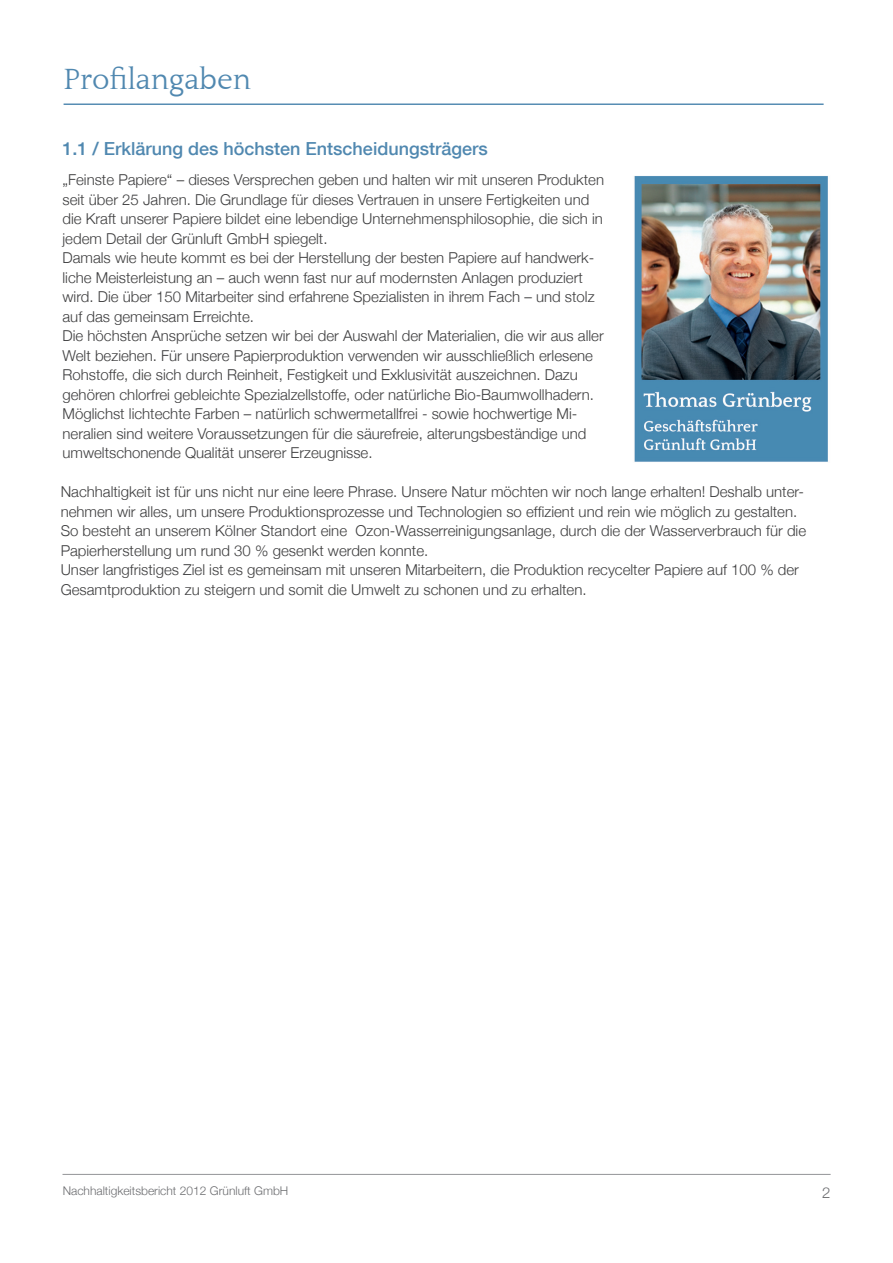
<style>
.page{position:relative;width:893px;height:1263px;background:#fff}
.page>*{position:absolute;margin:0;border:0;box-sizing:border-box;transform-origin:0 0}
.t1{font:30px "Quattrocento";color:#5088b0}
.t2{font:500 18px "Helvetica Neue";color:#5088b0}
.t3{font:300 15px/19.5px "Helvetica Neue";color:#3e3e3f}
.t4{font:300 15px "Helvetica Neue";color:#6c6d70}
.t5{font:300 12px "Helvetica Neue";color:#6c6d70}
</style>
<div class="page">
<hr style="left:63px;top:1174px;width:768px;height:1px;background:#939598">
<img style="left:634px;top:176px;width:194px;height:286px">
<hr style="left:64px;top:103px;width:760px;height:2px;background:#5088b0">
<h1 class="t1" style="left:64px;top:64px;width:189px">Profilangaben</h1>
<p class="t2" style="left:63px;top:134px;width:427px">1.1 / Erklärung des höchsten Entscheidungsträgers</p>
<p class="t3" style="left:63px;top:169px;width:543px">„Feinste Papiere“ – dieses Versprechen geben und halten wir mit unseren Produkten seit über 25 Jahren. Die Grundlage für dieses Vertrauen in unsere Fertigkeiten und die Kraft unserer Papiere bildet eine lebendige Unternehmensphilosophie, die sich in jedem Detail der Grünluft GmbH spiegelt.<br>Damals wie heute kommt es bei der Herstellung der besten Papiere auf handwerk&shy;liche Meisterleistung an – auch wenn fast nur auf modernsten Anlagen produziert wird. Die über 150 Mitarbeiter sind erfahrene Spezialisten in ihrem Fach – und stolz auf das gemeinsam Erreichte.<br>Die höchsten Ansprüche setzen wir bei der Auswahl der Materialien, die wir aus aller Welt beziehen. Für unsere Papierproduktion verwenden wir ausschließlich erlesene Rohstoffe, die sich durch Reinheit, Festigkeit und Exklusivität auszeichnen. Dazu gehören chlorfrei gebleichte Spezialzellstoffe, oder natürliche Bio-Baumwollhadern.<br>Möglichst lichtechte Farben – natürlich schwermetallfrei - sowie hochwertige Mi&shy;neralien sind weitere Voraussetzungen für die säurefreie, alterungsbeständige und umweltschonende Qualität unserer Erzeugnisse.</p>
<p class="t3" style="left:61px;top:481px;width:747px">Nachhaltigkeit ist für uns nicht nur eine leere Phrase. Unsere Natur möchten wir noch lange erhalten! Deshalb unter&shy;nehmen wir alles, um unsere Produktionsprozesse und Technologien so effizient und rein wie möglich zu gestalten.<br>So besteht an unserem Kölner Standort eine Ozon-Wasserreinigungsanlage, durch die der Wasserverbrauch für die Papierherstellung um rund 30 % gesenkt werden konnte.<br>Unser langfristiges Ziel ist es gemeinsam mit unseren Mitarbeitern, die Produktion recycelter Papiere auf 100 % der Gesamtproduktion zu steigern und somit die Umwelt zu schonen und zu erhalten.</p>
<p class="t5" style="left:63px;top:1181px;width:227px">Nachhaltigkeitsbericht 2012 Grünluft GmbH</p>
<p class="t4" style="left:822px;top:1180px;width:10px">2</p>
</div>
